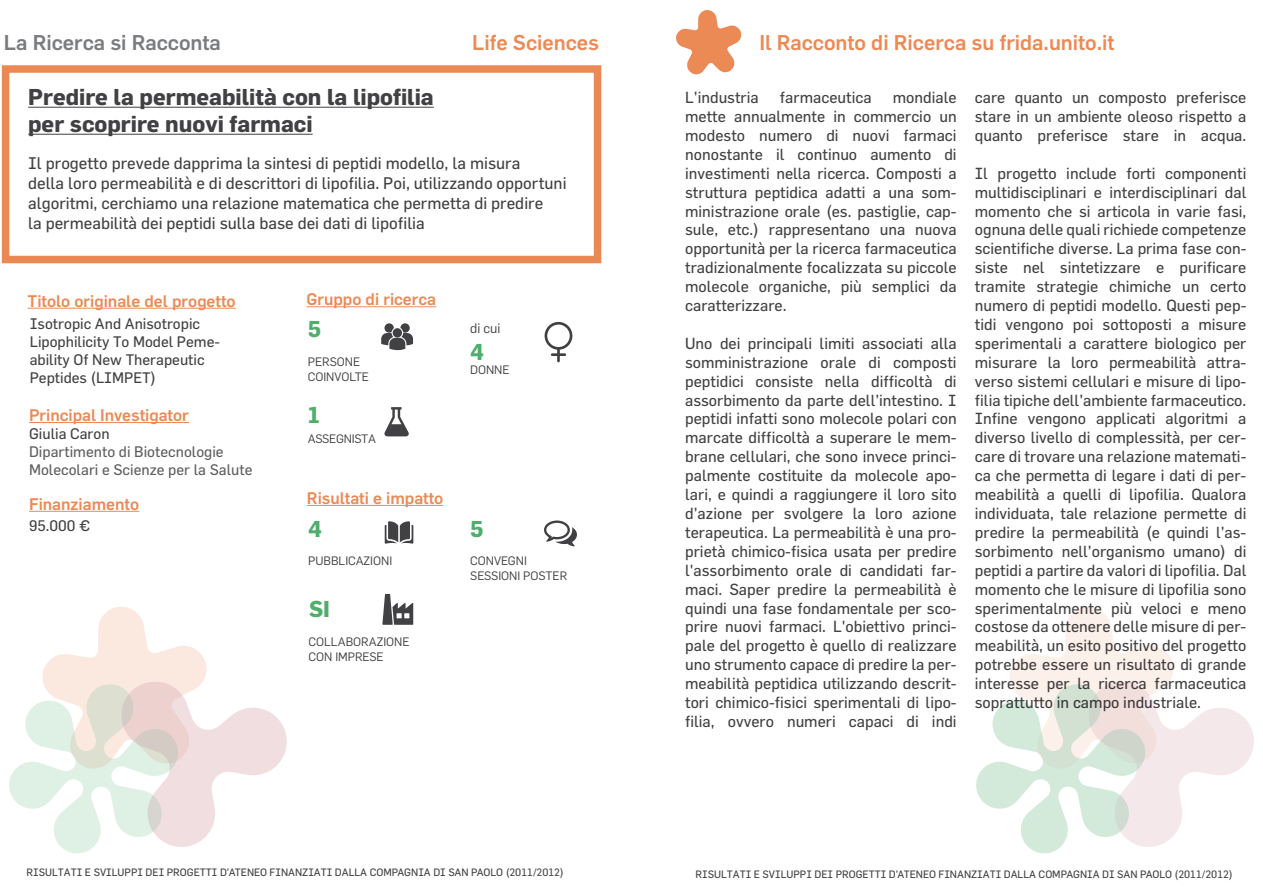
<style>
.page{position:relative;width:1263px;height:893px;background:#fff}
.page>*{position:absolute;margin:0;border:0;box-sizing:border-box;transform-origin:0 0}
.t1{font:700 22.5px/27px "Flama";color:#414042}
.t2{font:700 22.5px "Flama";color:#4eae6a}
.t3{font:500 21px "Flama";color:#ec8a56}
.t4{font:500 21px "Flama";color:#7a7c7f}
.t5{font:16.5px/19.8px "Flama";color:#414042}
.t6{font:500 16.5px "Flama";color:#ec8a56}
.t7{font:15.75px/18.9px "Flama";color:#414042;text-align:justify}
.t8{font:15px/18px "Flama";color:#414042}
.t9{font:15px/18px "Flama";color:#5e5f5f}
.t10{font:13.5px "Flama";color:#414042}
.t11{font:12px/14.4px "Flama";color:#414042}
.t12{font:12px "Flama";letter-spacing:-.02em;color:#414042}
.t13{font:10.5px "Flama";color:#414042}
</style>
<div class="page">
<div style="left:2px;top:65px;width:599px;height:198px;border:8px solid #eb8955"></div>
<svg style="left:676px;top:10px;width:66px;height:65px"></svg>
<svg style="left:976px;top:607px;width:278px;height:246px"></svg>
<hr style="left:28px;top:308px;width:208px;height:1px;background:#ec8a56">
<hr style="left:29px;top:422px;width:85px;height:1px;background:#ec8a56">
<svg style="left:114px;top:422px;width:26px;height:1px"></svg>
<hr style="left:140px;top:422px;width:49px;height:1px;background:#ec8a56">
<hr style="left:29px;top:511px;width:110px;height:1px;background:#ec8a56">
<hr style="left:306px;top:306px;width:130px;height:1px;background:#ec8a56">
<hr style="left:307px;top:505px;width:136px;height:1px;background:#ec8a56">
<svg style="left:9px;top:606px;width:278px;height:247px"></svg>
<hr style="left:28px;top:107px;width:406px;height:1px;background:#414042">
<hr style="left:28px;top:134px;width:285px;height:1px;background:#414042">
<svg style="left:382px;top:594px;width:31px;height:31px"></svg>
<svg style="left:384px;top:407px;width:25px;height:29px"></svg>
<svg style="left:385px;top:521px;width:28px;height:23px"></svg>
<svg style="left:544px;top:520px;width:33px;height:26px"></svg>
<svg style="left:381px;top:323px;width:32px;height:27px"></svg>
<svg style="left:545px;top:322px;width:27px;height:40px"></svg>
<h2 class="t4" style="left:4px;top:27px;width:218px">La Ricerca si Racconta</h2>
<h2 class="t3" style="left:472px;top:28px;width:129px">Life Sciences</h2>
<h1 class="t1" style="left:28px;top:83px;width:407px">Predire la permeabilità con la lipofilia per scoprire nuovi farmaci</h1>
<p class="t5" style="left:28px;top:153px;width:540px">Il progetto prevede dapprima la sintesi di peptidi modello, la misura<br>della loro permeabilità e di descrittori di lipofilia. Poi, utilizzando opportuni algoritmi, cerchiamo una relazione matematica che permetta di predire<br>la permeabilità dei peptidi sulla base dei dati di lipofilia</p>
<p class="t6" style="left:28px;top:289px;width:210px">Titolo originale del progetto</p>
<p class="t6" style="left:306px;top:287px;width:131px">Gruppo di ricerca</p>
<p class="t8" style="left:30px;top:314px;width:192px">Isotropic And Anisotropic<br>Lipophilicity To Model Peme&shy;ability Of New Therapeutic<br>Peptides (LIMPET)</p>
<h1 class="t2" style="left:308px;top:316px;width:15px">5</h1>
<p class="t11" style="left:308px;top:354px;width:63px">PERSONE<br>COINVOLTE</p>
<h1 class="t2" style="left:308px;top:401px;width:14px">1</h1>
<p class="t12" style="left:308px;top:430px;width:70px">ASSEGNISTA</p>
<p class="t6" style="left:29px;top:403px;width:161px">Principal Investigator</p>
<p class="t8" style="left:29px;top:424px;width:82px">Giulia Caron</p>
<p class="t9" style="left:29px;top:442px;width:225px">Dipartimento di Biotecnologie<br>Molecolari e Scienze per la Salute</p>
<p class="t6" style="left:29px;top:492px;width:112px">Finanziamento</p>
<p class="t8" style="left:29px;top:516px;width:63px">95.000 €</p>
<p class="t6" style="left:307px;top:486px;width:138px">Risultati e impatto</p>
<h1 class="t2" style="left:308px;top:515px;width:15px">4</h1>
<p class="t11" style="left:308px;top:553px;width:85px">PUBBLICAZIONI</p>
<h1 class="t2" style="left:309px;top:595px;width:23px">SI</h1>
<p class="t11" style="left:309px;top:634px;width:103px">COLLABORAZIONE<br>CON IMPRESE</p>
<p class="t10" style="left:470px;top:318px;width:32px">di cui</p>
<h1 class="t2" style="left:470px;top:338px;width:15px">4</h1>
<p class="t11" style="left:470px;top:362px;width:41px">DONNE</p>
<h1 class="t2" style="left:470px;top:515px;width:15px">5</h1>
<p class="t11" style="left:470px;top:553px;width:99px">CONVEGNI<br>SESSIONI POSTER</p>
<h2 class="t3" style="left:759px;top:27px;width:357px">Il Racconto di Ricerca su frida.unito.it</h2>
<p class="t7" style="left:685px;top:88px;width:75px">L’industria</p>
<p class="t7" style="left:780px;top:88px;width:93px">farmaceutica</p>
<p class="t7" style="left:685px;top:88px;width:273px;text-indent:208px">mondiale mette annualmente in commercio un modesto numero di nuovi farmaci nonostante il continuo aumento di investimenti nella ricerca. Composti a struttura peptidica adatti a una som&shy;ministrazione orale (es. pastiglie, cap&shy;sule, etc.) rappresentano una nuova opportunità per la ricerca farmaceutica tradizionalmente focalizzata su piccole molecole organiche, più semplici da caratterizzare.</p>
<p class="t7" style="left:685px;top:333px;width:273px">Uno dei principali limiti associati alla somministrazione orale di composti peptidici consiste nella difficoltà di assorbimento da parte dell’intestino. I peptidi infatti sono molecole polari con marcate difficoltà a superare le mem&shy;brane cellulari, che sono invece princi&shy;palmente costituite da molecole apo&shy;lari, e quindi a raggiungere il loro sito d’azione per svolgere la loro azione terapeutica. La permeabilità è una pro&shy;prietà chimico-fisica usata per predire l'assorbimento orale di candidati far&shy;maci. Saper predire la permeabilità è quindi una fase fondamentale per sco&shy;prire nuovi farmaci. L'obiettivo princi&shy;pale del progetto è quello di realizzare uno strumento capace di predire la per&shy;meabilità peptidica utilizzando descrit&shy;tori chimico-fisici sperimentali di lipo&shy;filia, ovvero numeri capaci di indi</p>
<p class="t7" style="left:975px;top:88px;width:273px">care quanto un composto preferisce stare in un ambiente oleoso rispetto a quanto preferisce stare in acqua.</p>
<p class="t7" style="left:975px;top:163px;width:273px">Il progetto include forti componenti multidisciplinari e interdisciplinari dal momento che si articola in varie fasi, ognuna delle quali richiede competenze scientifiche diverse. La prima fase con&shy;siste nel sintetizzare e purificare tramite strategie chimiche un certo numero di peptidi modello. Questi pep&shy;tidi vengono poi sottoposti a misure sperimentali a carattere biologico per misurare la loro permeabilità attra&shy;verso sistemi cellulari e misure di lipo&shy;filia tipiche dell’ambiente farmaceutico.<br>Infine vengono applicati algoritmi a diverso livello di complessità, per cer&shy;care di trovare una relazione matemati&shy;ca che permetta di legare i dati di per&shy;meabilità a quelli di lipofilia. Qualora individuata, tale relazione permette di predire la permeabilità (e quindi l’as&shy;sorbimento nell’organismo umano) di peptidi a partire da valori di lipofilia. Dal momento che le misure di lipofilia sono sperimentalmente più veloci e meno costose da ottenere delle misure di per&shy;meabilità, un esito positivo del progetto potrebbe essere un risultato di grande interesse per la ricerca farmaceutica soprattutto in campo industriale.</p>
<p class="t13" style="left:27px;top:866px;width:539px">RISULTATI E SVILUPPI DEI PROGETTI D’ATENEO FINANZIATI DALLA COMPAGNIA DI SAN PAOLO (2011/2012)</p>
<p class="t13" style="left:695px;top:868px;width:539px">RISULTATI E SVILUPPI DEI PROGETTI D’ATENEO FINANZIATI DALLA COMPAGNIA DI SAN PAOLO (2011/2012)</p>
</div>
